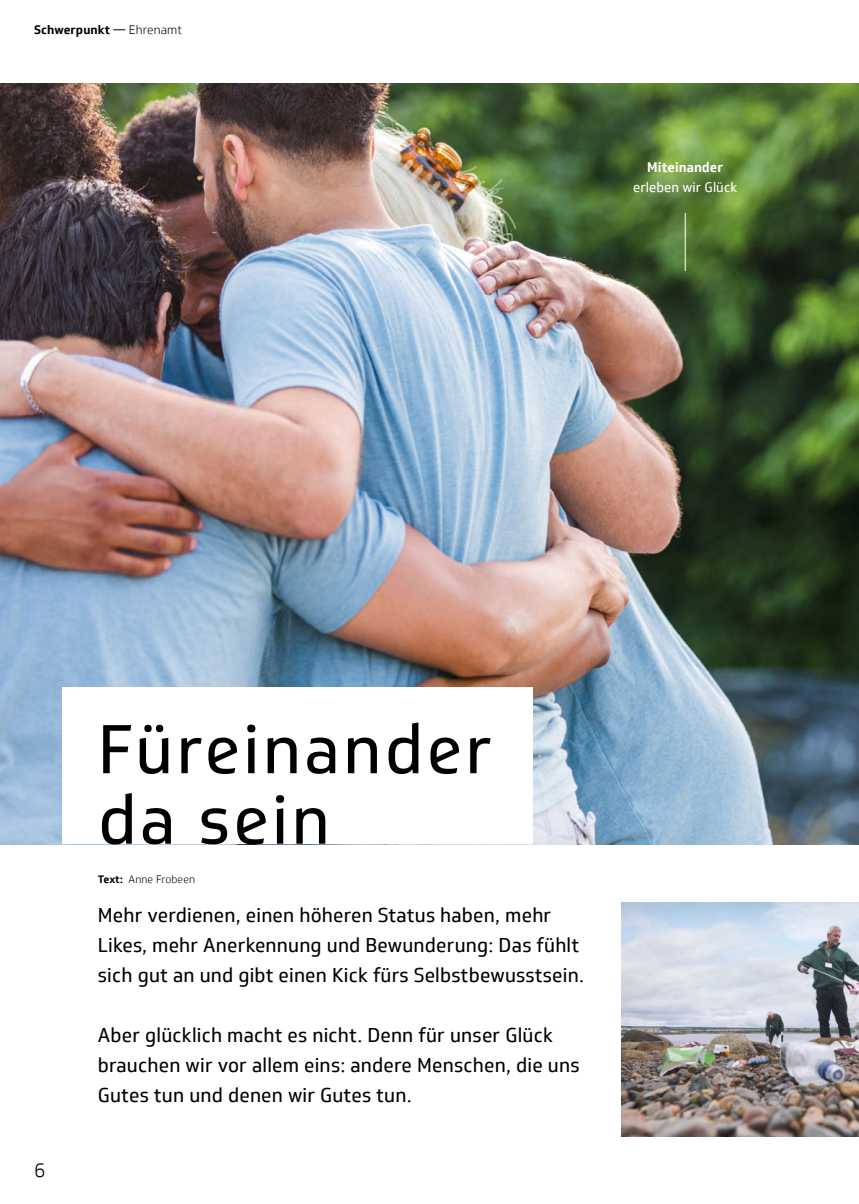
<style>
.page{position:relative;width:859px;height:1204px;background:#fff}
.page>*{position:absolute;margin:0;border:0;box-sizing:border-box;transform-origin:0 0}
.t1{font:67.5px/70.5px "Soleto TK Headline";letter-spacing:.05em;color:#000}
.t2{font:19.5px/30px "Soleto TK";letter-spacing:.01em;color:#000}
.t3{font:300 19.5px "Soleto TK";color:#000}
.t4{font:13.5px/19.5px "Soleto TK";letter-spacing:.005em;color:#fff;text-align:center}
.t5{font:700 12px "Soleto TK";letter-spacing:.01em;color:#000}
.t6{font:300 10.5px "Soleto TK";letter-spacing:.01em;color:#000}
.s1{font-weight:400}
.s2{font-weight:300}
.s3{font-weight:700}
</style>
<div class="page">
<img style="left:621px;top:902px;width:238px;height:233px">
<img style="left:0;top:83px;width:859px;height:761px">
<div style="left:62px;top:687px;width:471px;height:157px;background:#fff"></div>
<hr style="left:685px;top:213px;width:1px;height:58px;background:#fff">
<p class="t5" style="left:34px;top:22px;width:150px">Schwerpunkt <span class="s1">—</span> <span class="s2">Ehrenamt</span></p>
<p class="t4" style="left:633px;top:158px;width:106px"><span class="s3">Miteinander </span>erleben wir Glück</p>
<p class="t3" style="left:34px;top:1158px;width:13px">6</p>
<h2 class="t1" style="left:98px;top:714px;width:396px">Füreinander da sein</h2>
<h2 class="t6" style="left:98px;top:873px;width:99px"><span class="s3">Text:</span> Anne Frobeen</h2>
<h2 class="t2" style="left:98px;top:900px;width:488px">Mehr verdienen, einen höheren Status haben, mehr<br>Likes, mehr Anerkennung und Bewunderung: Das fühlt sich gut an und gibt einen Kick fürs Selbstbewusstsein.</h2>
<h2 class="t2" style="left:98px;top:1020px;width:483px">Aber glücklich macht es nicht. Denn für unser Glück brauchen wir vor allem eins: andere Menschen, die uns<br>Gutes tun und denen wir Gutes tun.</h2>
</div>
